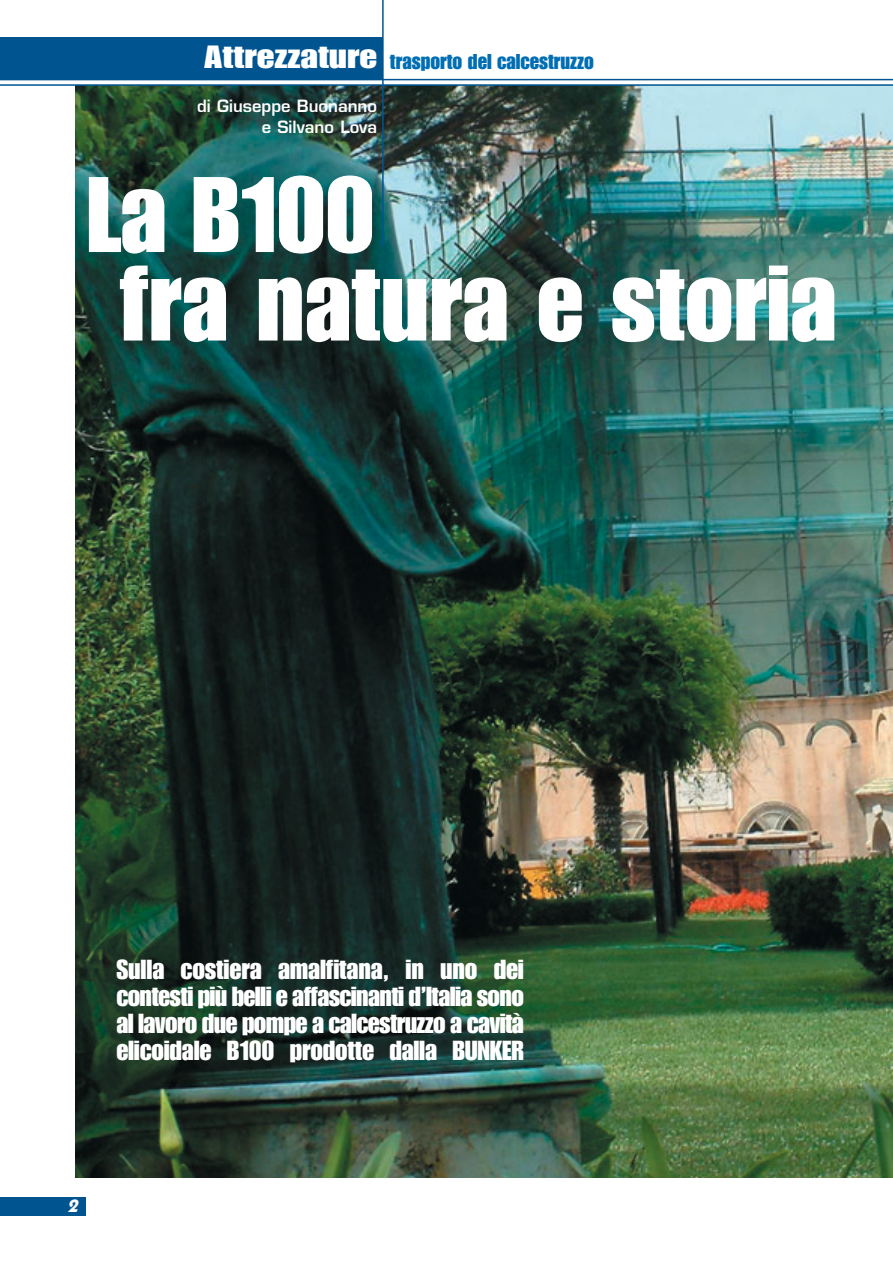
<style>
.page{position:relative;width:893px;height:1263px;background:#fff}
.page>*{position:absolute;margin:0;border:0;box-sizing:border-box;transform-origin:0 0}
.t1{font:105px/88.5px "Impact";color:#fff}
.t2{font:27px/27px "Impact";letter-spacing:-.01em;color:#fff;text-align:justify}
.t3{font:21px "Impact";color:#006eb3}
.t4{font:italic 700 18px "Itc Kabel";color:#fff}
.t5{font:600 16.5px/21px "Eurostile";color:#fff;text-align:right}
.s1{font-size:31.5px;color:#fff}
</style>
<div class="page">
<img style="left:75px;top:86px;width:817px;height:1092px">
<div style="left:0;top:37px;width:383px;height:43px;background:#005590"></div>
<hr style="left:0;top:79px;width:892px;height:1px;background:#005590">
<hr style="left:0;top:84px;width:892px;height:2px;background:#005590">
<hr style="left:382px;top:0;width:1px;height:247px;background:#005590">
<div style="left:0;top:1197px;width:85px;height:19px;background:#005590"></div>
<p class="t3" style="left:204px;top:54px;width:391px"><span class="s1">Attrezzature</span> trasporto del calcestruzzo</p>
<p class="t5" style="left:197px;top:97px;width:181px">di Giuseppe Buonanno e Silvano Lova</p>
<h1 class="t1" style="left:119px;top:175px;width:718px;text-indent:-33px">La B100<br>fra natura e storia</h1>
<p class="t2" style="left:116px;top:957px;width:409px">Sulla costiera amalfitana, in uno dei contesti più belli e affascinanti d’Italia sono al lavoro due pompe a calcestruzzo a cavità elicoidale B100 prodotte dalla BUNKER</p>
<p class="t4" style="left:68px;top:1199px;width:15px">2</p>
</div>
